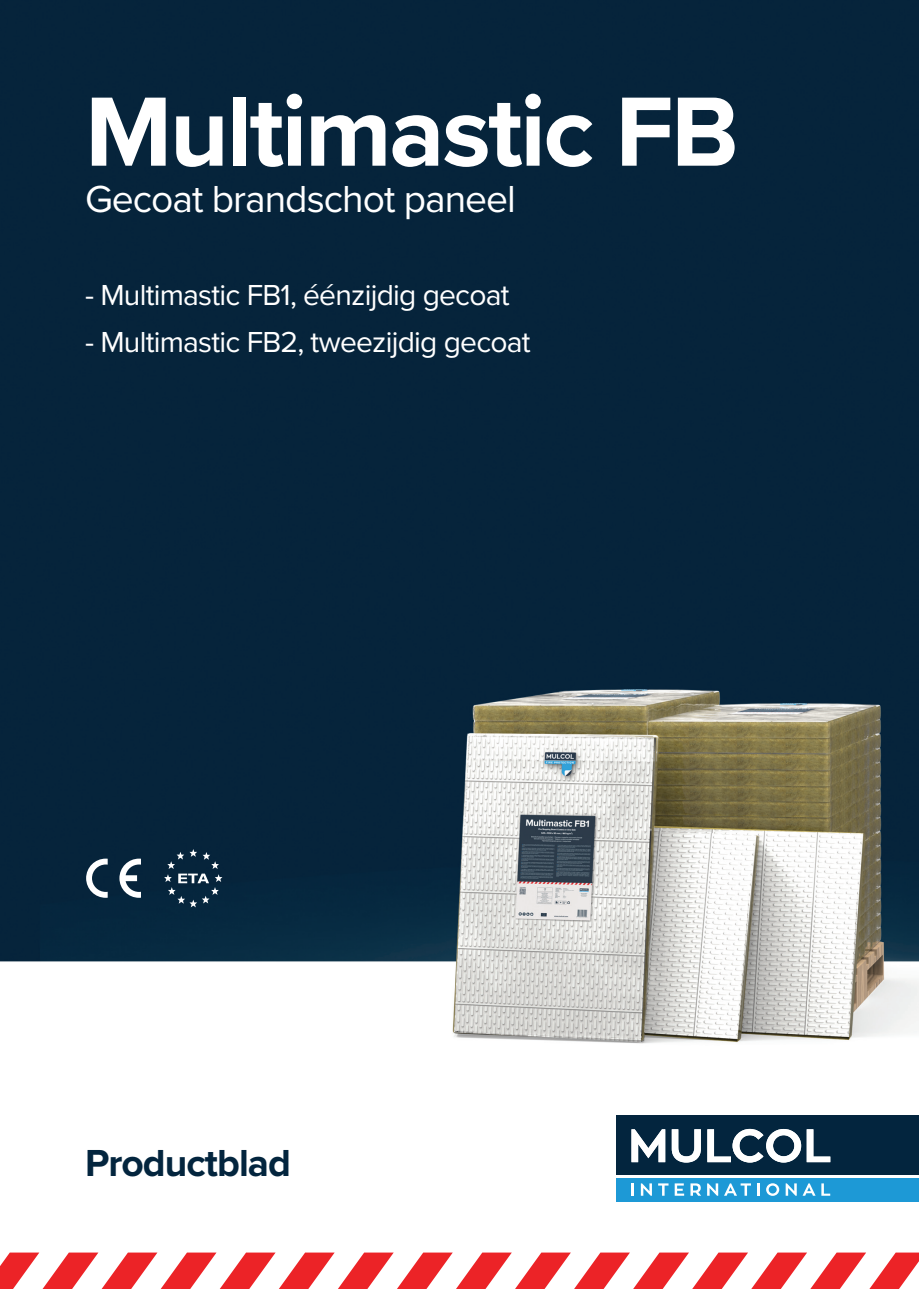
<style>
.page{position:relative;width:919px;height:1289px;background:#fff}
.page>*{position:absolute;margin:0;border:0;box-sizing:border-box;transform-origin:0 0}
.t1{font:700 102px "Proxima Nova";letter-spacing:-.025em;color:#fff}
.t2{font:39px "Proxima Nova";letter-spacing:-.025em;color:#fff}
.Subkoppen{font:700 39px "Proxima Nova";letter-spacing:-.025em;color:#03253e}
.t3{font:30px "Proxima Nova";letter-spacing:-.025em;color:#fff}
</style>
<div class="page">
<img style="left:0;top:0;width:918px;height:1202px">
<svg style="left:86px;top:858px;width:55px;height:39px"></svg>
<svg style="left:164px;top:849px;width:58px;height:58px;background:#243f54"></svg>
<svg style="left:0;top:1252px;width:918px;height:36px"></svg>
<div style="left:616px;top:1115px;width:302px;height:60px;background:#03253e"></div>
<div style="left:616px;top:1178px;width:302px;height:23px;background:#1d99d6"></div>
<svg style="left:631px;top:1129px;width:34px;height:33px"></svg>
<svg style="left:671px;top:1129px;width:29px;height:33px"></svg>
<svg style="left:707px;top:1128px;width:123px;height:34px"></svg>
<svg style="left:631px;top:1183px;width:3px;height:12px"></svg>
<svg style="left:640px;top:1183px;width:12px;height:12px"></svg>
<svg style="left:658px;top:1183px;width:10px;height:12px"></svg>
<svg style="left:674px;top:1183px;width:10px;height:12px"></svg>
<svg style="left:690px;top:1183px;width:11px;height:12px"></svg>
<svg style="left:707px;top:1183px;width:11px;height:12px"></svg>
<svg style="left:724px;top:1183px;width:27px;height:12px"></svg>
<svg style="left:757px;top:1183px;width:2px;height:12px"></svg>
<svg style="left:766px;top:1183px;width:13px;height:12px"></svg>
<svg style="left:785px;top:1183px;width:11px;height:12px"></svg>
<svg style="left:803px;top:1183px;width:12px;height:12px"></svg>
<svg style="left:821px;top:1183px;width:9px;height:12px"></svg>
<p class="t1" style="left:85px;top:56px;width:655px">Multimastic FB</p>
<p class="t2" style="left:85px;top:170px;width:432px">Gecoat brandschot paneel</p>
<p class="t3" style="left:85px;top:273px;width:426px">- Multimastic FB1, éénzijdig gecoat</p>
<p class="t3" style="left:85px;top:319px;width:447px">- Multimastic FB2, tweezijdig gecoat</p>
<p class="Subkoppen" style="left:85px;top:1133px;width:207px">Productblad</p>
</div>
